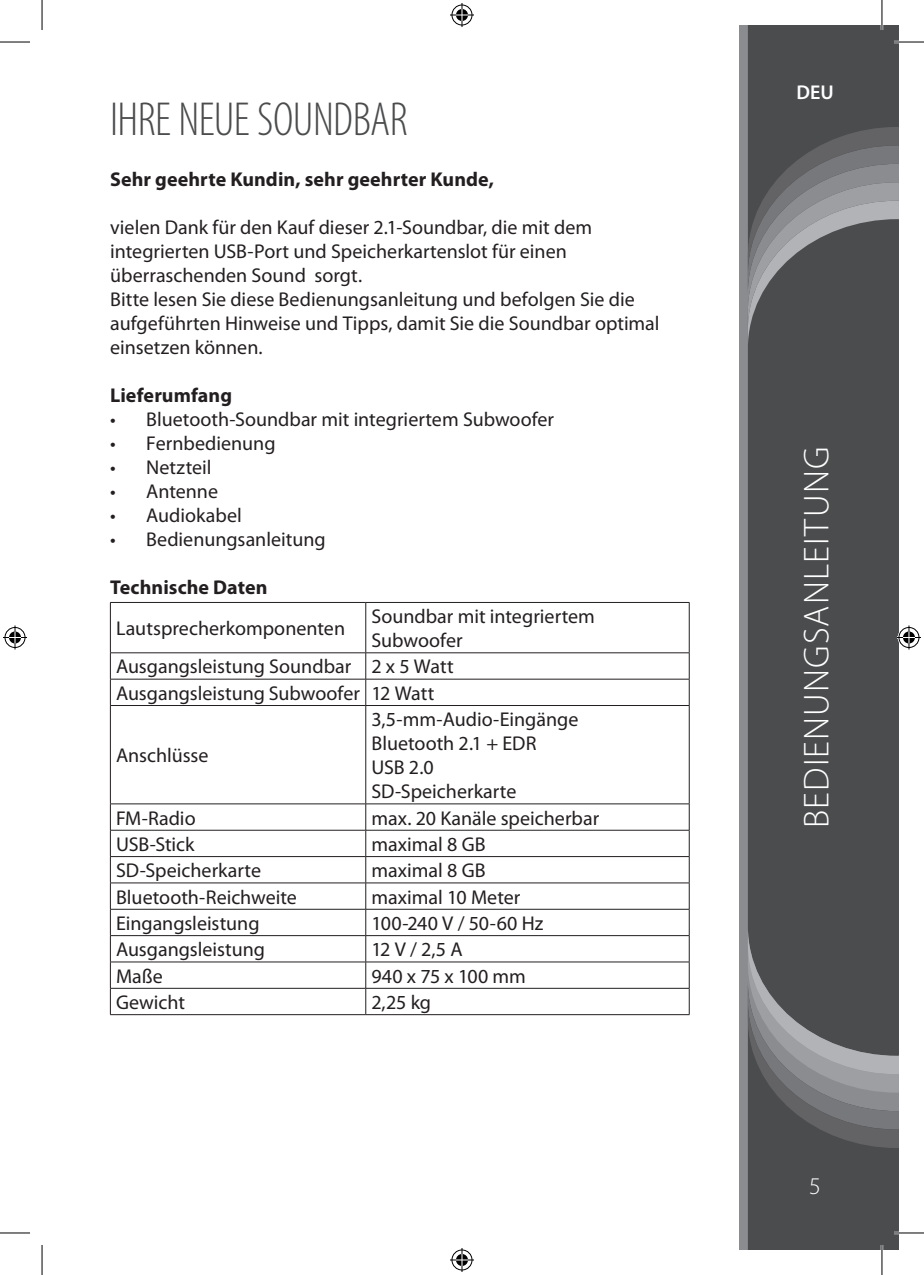
<style>
.page{position:relative;width:924px;height:1275px;background:#fff}
.page>*{position:absolute;margin:0;border:0;box-sizing:border-box;transform-origin:0 0}
.t1{font:300 condensed 48px "Myriad Pro";letter-spacing:-.01em;color:#4b4c4d}
.t2{font:300 36px "Myriad Pro";letter-spacing:.035em;color:#fff}
.t3{font:300 24px "Myriad Pro";color:#fff}
.t4{font:20px/24px "Myriad Pro";color:#231f20}
.t5{font:700 20px "Myriad Pro";letter-spacing:.005em;color:#231f20}
.t6{font:600 20px "Myriad Pro";color:#fff}
</style>
<div class="page">
<div style="left:739px;top:25px;width:159px;height:1225px;background:#8a8c8f"></div>
<div style="left:748px;top:349px;width:150px;height:577px;background:#4b4c4d"></div>
<svg style="left:747px;top:25px;width:151px;height:324px;background:#5c5e5f"></svg>
<svg style="left:747px;top:926px;width:151px;height:324px;background:#5d5e5f"></svg>
<hr style="left:110px;top:602px;width:255px;height:1px;background:#231f20">
<hr style="left:110px;top:603px;width:1px;height:49px;background:#231f20">
<hr style="left:365px;top:602px;width:324px;height:1px;background:#231f20">
<hr style="left:365px;top:603px;width:1px;height:49px;background:#231f20">
<hr style="left:688px;top:603px;width:1px;height:49px;background:#231f20">
<hr style="left:110px;top:652px;width:255px;height:1px;background:#231f20">
<hr style="left:365px;top:652px;width:324px;height:1px;background:#231f20">
<hr style="left:110px;top:679px;width:255px;height:1px;background:#231f20">
<svg style="left:110px;top:653px;width:1px;height:52px"></svg>
<hr style="left:365px;top:679px;width:324px;height:1px;background:#231f20">
<svg style="left:365px;top:653px;width:1px;height:52px"></svg>
<svg style="left:688px;top:653px;width:1px;height:52px"></svg>
<hr style="left:110px;top:705px;width:255px;height:1px;background:#231f20">
<hr style="left:110px;top:706px;width:1px;height:97px;background:#231f20">
<hr style="left:365px;top:705px;width:324px;height:1px;background:#231f20">
<hr style="left:365px;top:706px;width:1px;height:97px;background:#231f20">
<hr style="left:688px;top:706px;width:1px;height:97px;background:#231f20">
<hr style="left:110px;top:803px;width:255px;height:1px;background:#231f20">
<hr style="left:365px;top:803px;width:324px;height:1px;background:#231f20">
<hr style="left:110px;top:830px;width:255px;height:1px;background:#231f20">
<hr style="left:365px;top:830px;width:324px;height:1px;background:#231f20">
<hr style="left:110px;top:856px;width:255px;height:1px;background:#231f20">
<hr style="left:365px;top:856px;width:324px;height:1px;background:#231f20">
<hr style="left:110px;top:882px;width:255px;height:1px;background:#231f20">
<hr style="left:365px;top:882px;width:324px;height:1px;background:#231f20">
<hr style="left:110px;top:909px;width:255px;height:1px;background:#231f20">
<hr style="left:365px;top:909px;width:324px;height:1px;background:#231f20">
<hr style="left:110px;top:935px;width:255px;height:1px;background:#231f20">
<hr style="left:365px;top:935px;width:324px;height:1px;background:#231f20">
<hr style="left:110px;top:961px;width:255px;height:1px;background:#231f20">
<hr style="left:365px;top:961px;width:324px;height:1px;background:#231f20">
<hr style="left:110px;top:988px;width:255px;height:1px;background:#231f20">
<svg style="left:110px;top:804px;width:1px;height:210px"></svg>
<hr style="left:365px;top:988px;width:324px;height:1px;background:#231f20">
<svg style="left:365px;top:804px;width:1px;height:210px"></svg>
<svg style="left:688px;top:804px;width:1px;height:210px"></svg>
<hr style="left:110px;top:1014px;width:255px;height:1px;background:#231f20">
<hr style="left:365px;top:1014px;width:324px;height:1px;background:#231f20">
<hr style="left:893px;top:41px;width:30px;height:2px;background:#fff">
<hr style="left:893px;top:1231px;width:30px;height:3px;background:#fff">
<hr style="left:880px;top:0;width:2px;height:30px;background:#fff">
<hr style="left:880px;top:1245px;width:2px;height:30px;background:#fff">
<hr style="left:0;top:42px;width:30px;height:1px;background:#000">
<hr style="left:893px;top:42px;width:30px;height:1px;background:#000">
<hr style="left:0;top:1232px;width:30px;height:1px;background:#000">
<hr style="left:893px;top:1232px;width:30px;height:1px;background:#000">
<hr style="left:42px;top:0;width:1px;height:30px;background:#000">
<hr style="left:42px;top:1245px;width:1px;height:30px;background:#000">
<hr style="left:881px;top:0;width:1px;height:30px;background:#000">
<hr style="left:881px;top:1245px;width:1px;height:30px;background:#000">
<svg style="left:450px;top:3px;width:24px;height:24px"></svg>
<svg style="left:450px;top:1248px;width:24px;height:24px"></svg>
<svg style="left:3px;top:625px;width:24px;height:24px"></svg>
<svg style="left:896px;top:625px;width:24px;height:24px"></svg>
<h1 class="t1" style="left:110px;top:93px;width:299px">IHRE NEUE SOUNDBAR</h1>
<p class="t5" style="left:110px;top:166px;width:385px">Sehr geehrte Kundin, sehr geehrter Kunde,</p>
<p class="t4" style="left:110px;top:215px;width:550px">vielen Dank für den Kauf dieser 2.1-Soundbar, die mit dem integrierten USB-Port und Speicherkartenslot für einen überraschenden Sound sorgt.<br>Bitte lesen Sie diese Bedienungsanleitung und befolgen Sie die aufgeführten Hinweise und Tipps, damit Sie die Soundbar optimal einsetzen können.</p>
<p class="t5" style="left:110px;top:382px;width:123px">Lieferumfang</p>
<p class="t4" style="left:110px;top:407px;width:445px">• Bluetooth-Soundbar mit integriertem Subwoofer</p>
<p class="t4" style="left:110px;top:431px;width:167px">• Fernbedienung</p>
<p class="t4" style="left:110px;top:455px;width:103px">• Netzteil</p>
<p class="t4" style="left:110px;top:479px;width:109px">• Antenne</p>
<p class="t4" style="left:110px;top:503px;width:133px">• Audiokabel</p>
<p class="t4" style="left:110px;top:527px;width:217px">• Bedienungsanleitung</p>
<p class="t5" style="left:110px;top:574px;width:159px">Technische Daten</p>
<p class="t4" style="left:116px;top:616px;width:230px">Lautsprecherkomponenten</p>
<p class="t4" style="left:371px;top:604px;width:225px">Soundbar mit integriertem<br>Subwoofer</p>
<p class="t4" style="left:116px;top:653px;width:339px;line-height:26.4px">Ausgangsleistung Soundbar 2 x 5 Watt<br>Ausgangsleistung Subwoofer 12 Watt</p>
<p class="t4" style="left:116px;top:743px;width:94px">Anschlüsse</p>
<p class="t4" style="left:371px;top:707px;width:208px">3,5-mm-Audio-Eingänge<br>Bluetooth 2.1 + EDR<br>USB 2.0<br>SD-Speicherkarte</p>
<p class="t4" style="left:116px;top:805px;width:81px">FM-Radio</p>
<p class="t4" style="left:371px;top:805px;width:229px">max. 20 Kanäle speicherbar</p>
<p class="t4" style="left:116px;top:832px;width:80px">USB-Stick</p>
<p class="t4" style="left:371px;top:832px;width:116px">maximal 8 GB</p>
<p class="t4" style="left:116px;top:858px;width:146px">SD-Speicherkarte</p>
<p class="t4" style="left:371px;top:858px;width:116px">maximal 8 GB</p>
<p class="t4" style="left:116px;top:884px;width:182px">Bluetooth-Reichweite</p>
<p class="t4" style="left:371px;top:884px;width:150px">maximal 10 Meter</p>
<p class="t4" style="left:116px;top:911px;width:145px">Eingangsleistung</p>
<p class="t4" style="left:371px;top:911px;width:173px">100-240 V / 50-60 Hz</p>
<p class="t4" style="left:116px;top:937px;width:150px">Ausgangsleistung</p>
<p class="t4" style="left:371px;top:937px;width:93px">12 V / 2,5 A</p>
<p class="t4" style="left:116px;top:963px;width:48px">Maße</p>
<p class="t4" style="left:371px;top:963px;width:156px">940 x 75 x 100 mm</p>
<p class="t4" style="left:116px;top:990px;width:70px">Gewicht</p>
<p class="t4" style="left:371px;top:990px;width:61px">2,25 kg</p>
<p class="t6" style="left:796px;top:79px;width:39px">DEU</p>
<h2 class="t2" style="left:796px;top:828px;width:383px;rotate:-90deg">Bedienungsanleitung</h2>
<p class="t3" style="left:808px;top:1173px;width:13px">5</p>
</div>
